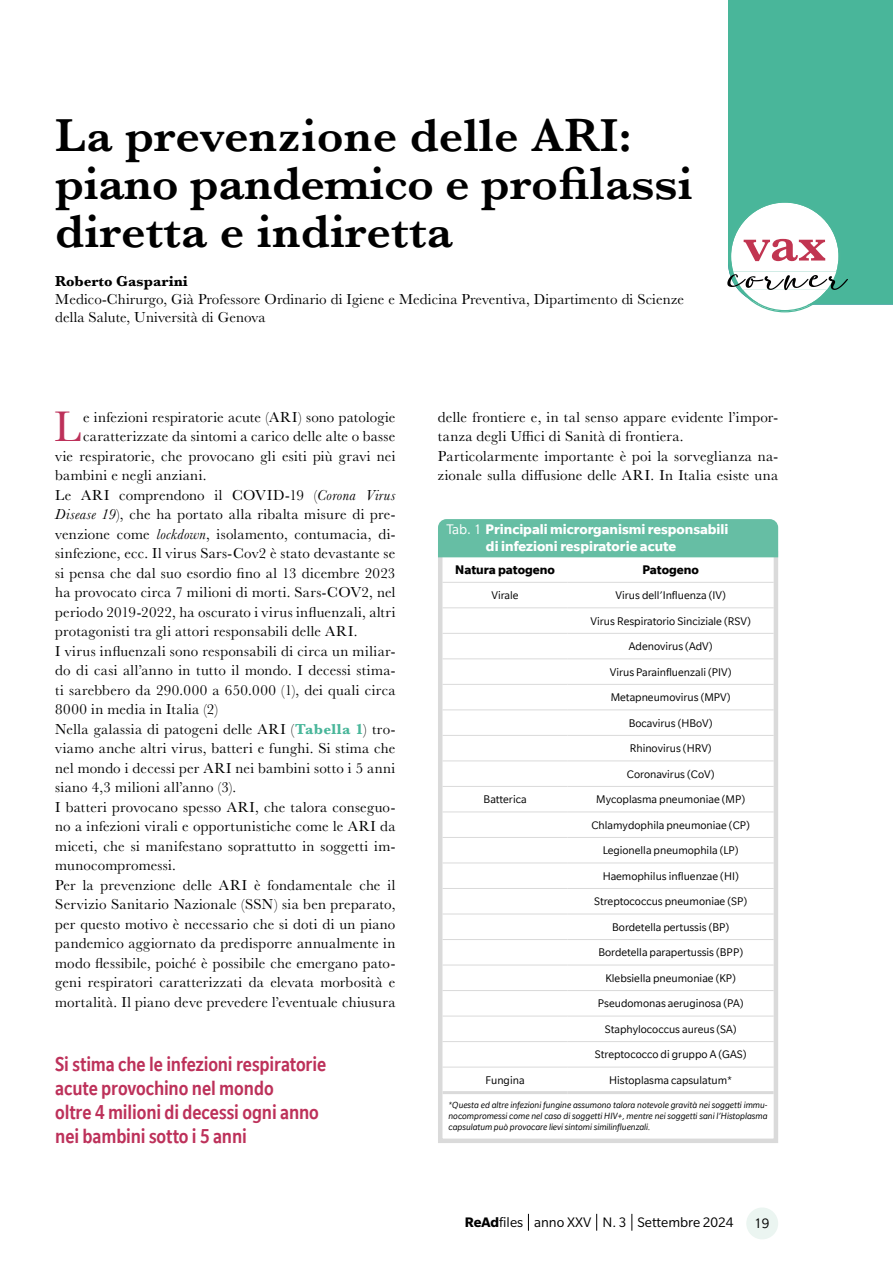
<style>
.page{position:relative;width:893px;height:1263px;background:#fff}
.page>*{position:absolute;margin:0;border:0;box-sizing:border-box;transform-origin:0 0}
.t1{font:600 48px/48px "Baskerville";letter-spacing:.005em;color:#000}
.t2{font:44.4px "Baskerville";color:#bd315a}
.t3{font:500 condensed 21.75px/24px "Slate";letter-spacing:-.005em;color:#bd315a}
.t4{font:15px/19.5px "Baskerville";letter-spacing:.015em;color:#000}
.t5{font:700 15px/16.5px "Slate";color:#fff}
.t6{font:15px "Slate Std";color:#000}
.t7{font:700 15px "Baskerville";color:#000}
.t8{font:15px "Slate";color:#000}
.t9{font:700 13.5px "Slate";color:#000}
.t10{font:12px/25.5px "Slate";color:#000;text-align:center}
.t11{font:italic 9.75px/11.2px "Slate";color:#000;text-align:justify}
.s1{font-style:italic}
.s2{font-weight:700;color:#49b69a}
.s3{font-weight:400}
.s4{font-weight:700}
</style>
<div class="page">
<div style="left:728px;top:0;width:165px;height:305px;background:#49b69a"></div>
<svg style="left:727px;top:200px;width:121px;height:112px"></svg>
<div style="left:746px;top:1207px;width:32px;height:32px;background:#ebf5f1;border-radius:50%"></div>
<svg style="left:528px;top:1214px;width:1px;height:17px"></svg>
<svg style="left:596px;top:1214px;width:1px;height:17px"></svg>
<svg style="left:632px;top:1214px;width:1px;height:17px"></svg>
<hr style="left:442px;top:1091px;width:126px;height:3px;background:#dadada">
<hr style="left:568px;top:1091px;width:206px;height:3px;background:#dadada">
<hr style="left:442px;top:582px;width:126px;height:1px;background:#dadada">
<hr style="left:568px;top:582px;width:206px;height:1px;background:#dadada">
<hr style="left:442px;top:607px;width:126px;height:1px;background:#dadada">
<hr style="left:568px;top:607px;width:206px;height:1px;background:#dadada">
<hr style="left:442px;top:633px;width:126px;height:1px;background:#dadada">
<hr style="left:568px;top:633px;width:206px;height:1px;background:#dadada">
<hr style="left:442px;top:658px;width:126px;height:1px;background:#dadada">
<hr style="left:568px;top:658px;width:206px;height:1px;background:#dadada">
<hr style="left:442px;top:684px;width:126px;height:1px;background:#dadada">
<hr style="left:568px;top:684px;width:206px;height:1px;background:#dadada">
<hr style="left:442px;top:709px;width:126px;height:1px;background:#dadada">
<hr style="left:568px;top:709px;width:206px;height:1px;background:#dadada">
<hr style="left:442px;top:735px;width:126px;height:1px;background:#dadada">
<hr style="left:568px;top:735px;width:206px;height:1px;background:#dadada">
<hr style="left:442px;top:760px;width:126px;height:1px;background:#dadada">
<hr style="left:568px;top:760px;width:206px;height:1px;background:#dadada">
<hr style="left:442px;top:786px;width:126px;height:1px;background:#dadada">
<hr style="left:568px;top:786px;width:206px;height:1px;background:#dadada">
<hr style="left:442px;top:811px;width:126px;height:1px;background:#dadada">
<hr style="left:568px;top:811px;width:206px;height:1px;background:#dadada">
<hr style="left:442px;top:837px;width:126px;height:1px;background:#dadada">
<hr style="left:568px;top:837px;width:206px;height:1px;background:#dadada">
<hr style="left:442px;top:862px;width:126px;height:1px;background:#dadada">
<hr style="left:568px;top:862px;width:206px;height:1px;background:#dadada">
<hr style="left:442px;top:888px;width:126px;height:1px;background:#dadada">
<hr style="left:568px;top:888px;width:206px;height:1px;background:#dadada">
<hr style="left:442px;top:914px;width:126px;height:1px;background:#dadada">
<hr style="left:568px;top:914px;width:206px;height:1px;background:#dadada">
<hr style="left:442px;top:939px;width:126px;height:1px;background:#dadada">
<hr style="left:568px;top:939px;width:206px;height:1px;background:#dadada">
<hr style="left:442px;top:965px;width:126px;height:1px;background:#dadada">
<hr style="left:568px;top:965px;width:206px;height:1px;background:#dadada">
<hr style="left:442px;top:990px;width:126px;height:1px;background:#dadada">
<hr style="left:568px;top:990px;width:206px;height:1px;background:#dadada">
<hr style="left:442px;top:1016px;width:126px;height:1px;background:#dadada">
<hr style="left:568px;top:1016px;width:206px;height:1px;background:#dadada">
<hr style="left:442px;top:1041px;width:126px;height:1px;background:#dadada">
<hr style="left:568px;top:1041px;width:206px;height:1px;background:#dadada">
<hr style="left:442px;top:1067px;width:126px;height:1px;background:#dadada">
<hr style="left:568px;top:1067px;width:206px;height:1px;background:#dadada">
<div style="left:438px;top:551px;width:340px;height:592px;border:4px solid #dadada"></div>
<div style="left:438px;top:519px;width:340px;height:38px;background:#66bea4"></div>
<h1 class="t1" style="left:55px;top:111px;width:639px">La prevenzione delle ARI: piano pandemico e profilassi diretta e indiretta</h1>
<p class="t7" style="left:55px;top:271px;width:134px">Roberto Gasparini</p>
<p class="t4" style="left:55px;top:291px;width:630px;line-height:18px">Medico-Chirurgo, Già Professore Ordinario di Igiene e Medicina Preventiva, Dipartimento di Scienze della Salute, Università di Genova</p>
<h2 class="t2" style="left:54px;top:398px;width:28px">L</h2>
<p class="t4" style="left:83px;top:407px;width:314px">e infezioni respiratorie acute (ARI) sono patologie</p>
<p class="t4" style="left:83px;top:427px;width:314px">caratterizzate da sintomi a carico delle alte o basse</p>
<p class="t4" style="left:55px;top:446px;width:342px">vie respiratorie, che provocano gli esiti più gravi nei</p>
<p class="t4" style="left:55px;top:466px;width:153px">bambini e negli anziani.</p>
<p class="t4" style="left:55px;top:485px;width:342px">Le ARI comprendono il COVID-19 (<span class="s1">Corona Virus</span></p>
<p class="t4" style="left:55px;top:505px;width:342px"><span class="s1">Disease 19</span>), che ha portato alla ribalta misure di pre-</p>
<p class="t4" style="left:55px;top:524px;width:342px">venzione come <span class="s1">lockdown</span>, isolamento, contumacia, di-</p>
<p class="t4" style="left:55px;top:544px;width:342px">sinfezione, ecc. Il virus Sars-Cov2 è stato devastante se</p>
<p class="t4" style="left:55px;top:563px;width:342px">si pensa che dal suo esordio fino al 13 dicembre 2023</p>
<p class="t4" style="left:55px;top:583px;width:342px">ha provocato circa 7 milioni di morti. Sars-COV2, nel</p>
<p class="t4" style="left:55px;top:602px;width:342px">periodo 2019-2022, ha oscurato i virus influenzali, altri</p>
<p class="t4" style="left:55px;top:622px;width:304px">protagonisti tra gli attori responsabili delle ARI.</p>
<p class="t4" style="left:55px;top:641px;width:342px">I virus influenzali sono responsabili di circa un miliar-</p>
<p class="t4" style="left:55px;top:661px;width:342px">do di casi all’anno in tutto il mondo. I decessi stima-</p>
<p class="t4" style="left:55px;top:680px;width:342px">ti sarebbero da 290.000 a 650.000 (1), dei quali circa</p>
<p class="t4" style="left:55px;top:700px;width:164px">8000 in media in Italia (2)</p>
<p class="t4" style="left:55px;top:719px;width:342px">Nella galassia di patogeni delle ARI (<span class="s2">Tabella 1</span>) tro-</p>
<p class="t4" style="left:55px;top:739px;width:342px">viamo anche altri virus, batteri e funghi. Si stima che</p>
<p class="t4" style="left:55px;top:758px;width:342px">nel mondo i decessi per ARI nei bambini sotto i 5 anni</p>
<p class="t4" style="left:55px;top:778px;width:182px">siano 4,3 milioni all’anno (3).</p>
<p class="t4" style="left:55px;top:797px;width:342px">I batteri provocano spesso ARI, che talora conseguo-</p>
<p class="t4" style="left:55px;top:817px;width:342px">no a infezioni virali e opportunistiche come le ARI da</p>
<p class="t4" style="left:55px;top:836px;width:342px">miceti, che si manifestano soprattutto in soggetti im-</p>
<p class="t4" style="left:55px;top:856px;width:122px">munocompromessi.</p>
<p class="t4" style="left:55px;top:875px;width:342px">Per la prevenzione delle ARI è fondamentale che il</p>
<p class="t4" style="left:55px;top:895px;width:342px">Servizio Sanitario Nazionale (SSN) sia ben preparato,</p>
<p class="t4" style="left:55px;top:914px;width:342px">per questo motivo è necessario che si doti di un piano</p>
<p class="t4" style="left:55px;top:934px;width:342px">pandemico aggiornato da predisporre annualmente in</p>
<p class="t4" style="left:55px;top:953px;width:342px">modo flessibile, poiché è possibile che emergano pato-</p>
<p class="t4" style="left:55px;top:973px;width:342px">geni respiratori caratterizzati da elevata morbosità e</p>
<p class="t4" style="left:55px;top:992px;width:342px">mortalità. Il piano deve prevedere l’eventuale chiusura</p>
<h3 class="t3" style="left:55px;top:1052px;width:272px">Si stima che le infezioni respiratorie acute provochino nel mondo<br>oltre 4 milioni di decessi ogni anno nei bambini sotto i 5 anni</h3>
<p class="t4" style="left:438px;top:407px;width:342px">delle frontiere e, in tal senso appare evidente l’impor&shy;tanza degli Uffici di Sanità di frontiera.<br>Particolarmente importante è poi la sorveglianza na&shy;zionale sulla diffusione delle ARI. In Italia esiste una</p>
<p class="t5" style="left:486px;top:521px;width:244px;text-indent:-39px"><span class="s3">Tab. 1</span> Principali microrganismi responsabili di infezioni respiratorie acute</p>
<p class="t9" style="left:455px;top:562px;width:101px">Natura patogeno</p>
<p class="t9" style="left:642px;top:562px;width:58px">Patogeno</p>
<p class="t10" style="left:492px;top:582px;width:28px">Virale</p>
<p class="t10" style="left:591px;top:582px;width:162px">Virus dell’Influenza (IV)<br>Virus Respiratorio Sinciziale (RSV)<br>Adenovirus (AdV)<br>Virus Parainfluenzali (PIV)<br>Metapneumovirus (MPV)<br>Bocavirus (HBoV)<br>Rhinovirus (HRV)<br>Coronavirus (CoV)</p>
<p class="t10" style="left:484px;top:786px;width:44px">Batterica</p>
<p class="t10" style="left:591px;top:786px;width:160px">Mycoplasma pneumoniae (MP)<br>Chlamydophila pneumoniae (CP)<br>Legionella pneumophila (LP)<br>Haemophilus influenzae (HI)<br>Streptococcus pneumoniae (SP)<br>Bordetella pertussis (BP)<br>Bordetella parapertussis (BPP)<br>Klebsiella pneumoniae (KP)<br>Pseudomonas aeruginosa (PA)<br>Staphylococcus aureus (SA)<br>Streptococco di gruppo A (GAS)</p>
<p class="t10" style="left:486px;top:1067px;width:40px">Fungina</p>
<p class="t10" style="left:609px;top:1067px;width:125px">Histoplasma capsulatum*</p>
<p class="t11" style="left:448px;top:1099px;width:321px">*Questa ed altre infezioni fungine assumono talora notevole gravità nei soggetti immu&shy;nocompromessi come nel caso di soggetti HIV+, mentre nei soggetti sani l’Histoplasma capsulatum può provocare lievi sintomi similinfluenzali.</p>
<p class="t6" style="left:465px;top:1214px;width:270px"><span class="s4">ReAd</span>files anno XXV N. 3 Settembre 2024</p>
<p class="t8" style="left:754px;top:1215px;width:17px">19</p>
</div>
